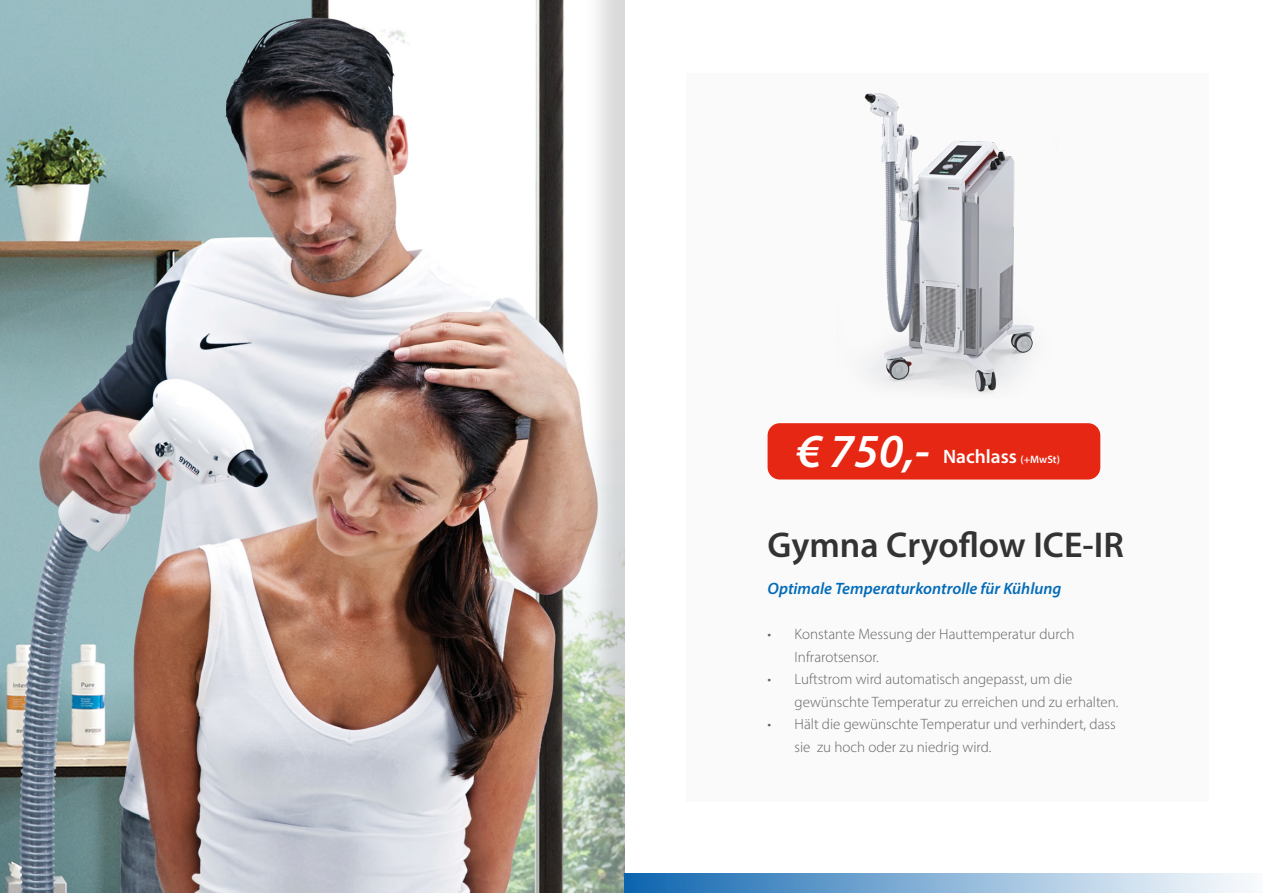
<style>
.page{position:relative;width:1263px;height:893px;background:#fff}
.page>*{position:absolute;margin:0;border:0;box-sizing:border-box;transform-origin:0 0}
.t1{font:italic 600 47.55px "Myriad Pro";color:#fff}
.t2{font:600 36px "Myriad Pro";color:#333}
.t3{font:600 19.5px "Myriad Pro";color:#fff}
.t4{font:italic 600 16.5px "Myriad Pro";color:#036cb9}
.t5{font:300 15px/22.5px "Myriad Pro";color:#646363}
.s1{font-size:10.8px}
</style>
<div class="page">
<img style="left:0;top:0;width:584px;height:893px">
<div style="left:584px;top:0;width:679px;height:893px;background:#000;opacity:.15"></div>
<div style="left:625px;top:0;width:638px;height:893px;background:#fff"></div>
<div style="left:686px;top:73px;width:522px;height:728px;background:#fafafa"></div>
<div style="left:767px;top:423px;width:333px;height:56px;background:#e52713;border-radius:12px"></div>
<div style="left:624px;top:873px;width:639px;height:20px;background:linear-gradient(to right,#1167b0,#fff)"></div>
<img style="left:864px;top:93px;width:170px;height:301px">
<h1 class="t1" style="left:796px;top:421px;width:135px">€ 750,-</h1>
<h3 class="t3" style="left:943px;top:444px;width:118px">Nachlass <span class="s1">(+MwSt)</span></h3>
<h2 class="t2" style="left:767px;top:522px;width:358px">Gymna Cryoflow ICE-IR</h2>
<p class="t4" style="left:767px;top:578px;width:295px">Optimale Temperaturkontrolle für Kühlung</p>
<p class="t5" style="left:794px;top:623px;width:281px;text-indent:-27px">• Konstante Messung der Hauttemperatur durch<br>Infrarotsensor.</p>
<p class="t5" style="left:794px;top:668px;width:325px;text-indent:-27px">• Luftstrom wird automatisch angepasst, um die gewünschte Temperatur zu erreichen und zu erhalten.</p>
<p class="t5" style="left:794px;top:713px;width:323px;text-indent:-27px">• Hält die gewünschte Temperatur und verhindert, dass sie zu hoch oder zu niedrig wird.</p>
</div>
